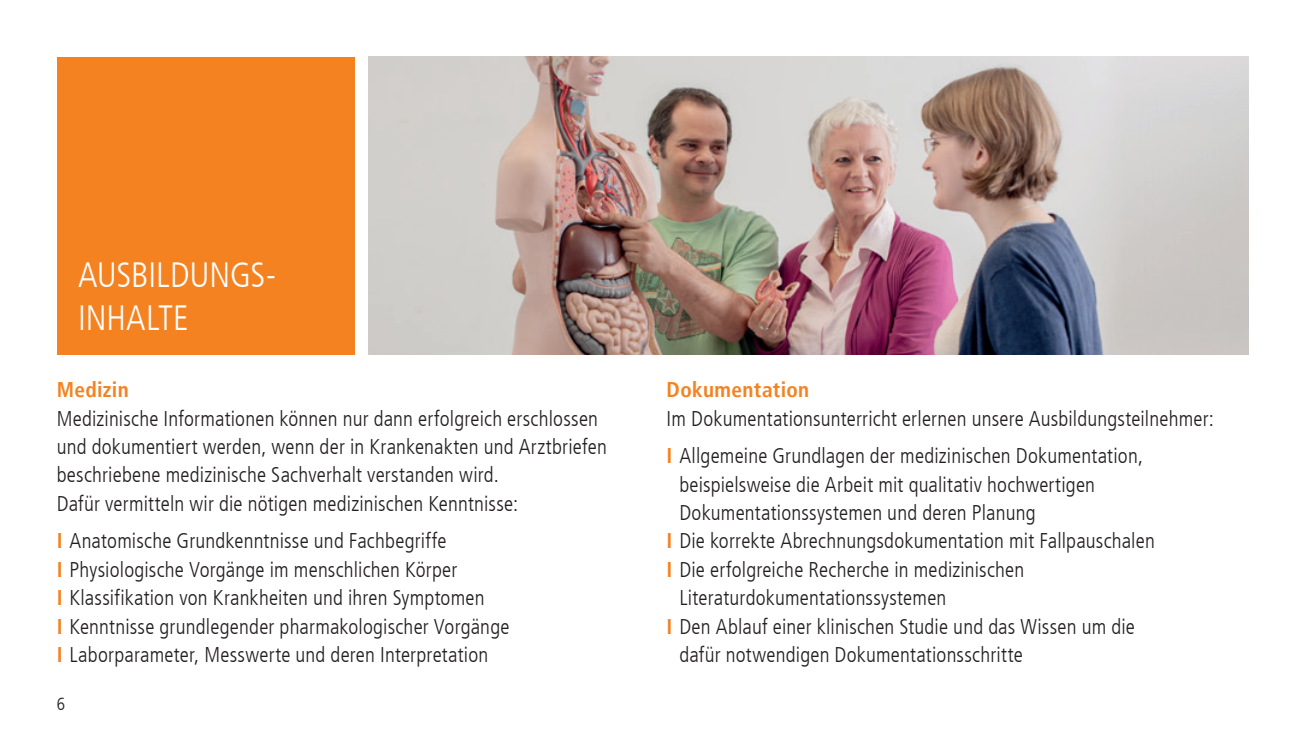
<style>
.page{position:relative;width:1312px;height:745px;background:#fff}
.page>*{position:absolute;margin:0;border:0;box-sizing:border-box;transform-origin:0 0}
.t1{font:300 condensed 35px/42.5px "Frutiger LT";color:#fff}
.t2{font:300 condensed 21.25px/28.2px "Frutiger LT";letter-spacing:.01em;color:#231f20}
.t3{font:700 condensed 21.25px "Frutiger LT";letter-spacing:.015em;color:#f58220}
.t4{font:300 condensed 17.5px "Frutiger LT";color:#231f20}
.s1{font-weight:700;color:#f58220}
</style>
<div class="page">
<div style="left:57px;top:57px;width:297px;height:297px;background:#f58220"></div>
<img style="left:368px;top:57px;width:879px;height:297px">
<h1 class="t1" style="left:78px;top:254px;width:199px">AUSBILDUNGS-<br>INHALTE</h1>
<p class="t3" style="left:57px;top:377px;width:74px">Medizin</p>
<p class="t2" style="left:57px;top:404px;width:551px">Medizinische Informationen können nur dann erfolgreich erschlossen und dokumentiert werden, wenn der in Krankenakten und Arztbriefen beschriebene medizinische Sachverhalt verstanden wird.<br>Dafür vermitteln wir die nötigen medizinischen Kenntnisse:</p>
<p class="t2" style="left:57px;top:527px;width:454px"><span class="s1">I</span> Anatomische Grundkenntnisse und Fachbegriffe<br><span class="s1">I</span> Physiologische Vorgänge im menschlichen Körper<br><span class="s1">I</span> Klassifikation von Krankheiten und ihren Symptomen<br><span class="s1">I</span> Kenntnisse grundlegender pharmakologischer Vorgänge <span class="s1">I</span> Laborparameter, Messwerte und deren Interpretation</p>
<p class="t4" style="left:57px;top:693px;width:10px">6</p>
<p class="t3" style="left:666px;top:377px;width:144px">Dokumentation</p>
<p class="t2" style="left:666px;top:399px;width:548px;line-height:37.5px">Im Dokumentationsunterricht erlernen unsere Ausbildungsteilnehmer:<br><span class="s1">I</span> Allgemeine Grundlagen der medizinischen Dokumentation,</p>
<p class="t2" style="left:679px;top:470px;width:417px">beispielsweise die Arbeit mit qualitativ hochwertigen</p>
<p class="t2" style="left:679px;top:498px;width:358px">Dokumentationssystemen und deren Planung</p>
<p class="t2" style="left:666px;top:527px;width:489px"><span class="s1">I</span> Die korrekte Abrechnungsdokumentation mit Fallpauschalen</p>
<p class="t2" style="left:666px;top:555px;width:359px"><span class="s1">I</span> Die erfolgreiche Recherche in medizinischen</p>
<p class="t2" style="left:679px;top:583px;width:268px">Literaturdokumentationssystemen</p>
<p class="t2" style="left:666px;top:612px;width:470px"><span class="s1">I</span> Den Ablauf einer klinischen Studie und das Wissen um die</p>
<p class="t2" style="left:679px;top:640px;width:345px">dafür notwendigen Dokumentationsschritte</p>
</div>
